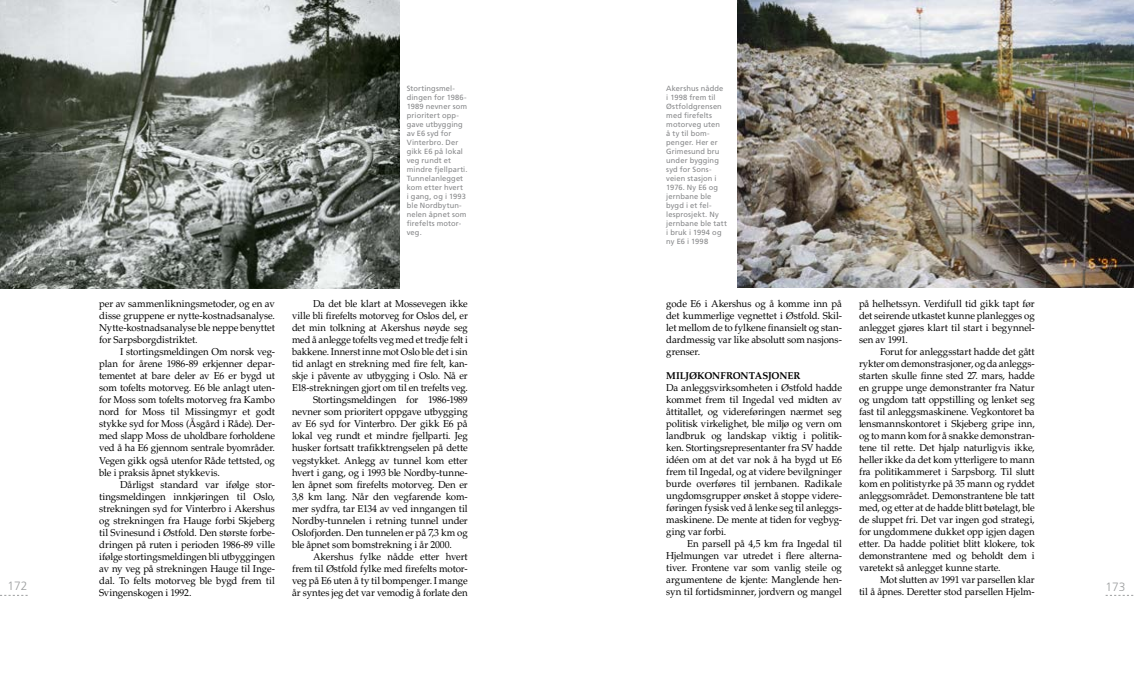
<style>
.page{position:relative;width:1134px;height:681px;background:#fff}
.page>*{position:absolute;margin:0;border:0;box-sizing:border-box;transform-origin:0 0}
.t1{font:300 12px "Frutiger LT Std";color:#9c9e9f}
.t2{font:10px/12px "Palatino LT Std";letter-spacing:-.01em;color:#000;text-align:justify}
.t3{font:10px "Palatino LT Std";letter-spacing:-.01em;color:#000;scale:.95 1}
.t4{font:700 10px "Palatino LT Std";letter-spacing:-.02em;color:#000}
.t5{font:7.5px/9px "Frutiger LT Std";letter-spacing:.015em;color:#87888a}
</style>
<div class="page">
<img style="left:0;top:0;width:400px;height:288px">
<img style="left:737px;top:0;width:397px;height:287px">
<p class="t5" style="left:407px;top:84px;width:62px">Stortingsmel&shy;dingen for 1986-<br>1989 nevner som prioritert opp&shy;gave utbygging av E6 syd for<br>Vinterbro. Der gikk E6 på lokal veg rundt et mindre fjellparti.<br>Tunnelanlegget kom etter hvert<br>i gang, og i 1993 ble Nordbytun&shy;nelen åpnet som firefelts motor&shy;veg.</p>
<p class="t5" style="left:666px;top:84px;width:62px">Akershus nådde i 1998 frem til<br>Østfoldgrensen med firefelts motorveg uten<br>å ty til bom&shy;penger. Her er<br>Grimesund bru under bygging syd for Sons&shy;veien stasjon i<br>1976. Ny E6 og jernbane ble bygd i et fel&shy;lesprosjekt. Ny jernbane ble tatt i bruk i 1994 og ny E6 i 1998</p>
<p class="t2" style="left:859px;top:298px;width:177px">på helhetssyn. Verdifull tid gikk tapt før det seirende utkastet kunne planlegges og anlegget gjøres klart til start i begynnel&shy;sen av 1991.</p>
<p class="t2" style="left:859px;top:346px;width:177px;text-indent:21px">Forut for anleggsstart hadde det gått rykter om demonstrasjoner, og da anleggs&shy;starten skulle finne sted 27. mars, hadde en gruppe unge demonstranter fra Natur og ungdom tatt oppstilling og lenket seg fast til anleggsmaskinene. Vegkontoret ba lensmannskontoret i Skjeberg gripe inn, og to mann kom for å snakke demonstran&shy;tene til rette. Det hjalp naturligvis ikke, heller ikke da det kom ytterligere to mann fra politikammeret i Sarpsborg. Til slutt kom en politistyrke på 35 mann og ryddet anleggsområdet. Demonstrantene ble tatt med, og etter at de hadde blitt bøtelagt, ble de sluppet fri. Det var ingen god strategi, for ungdommene dukket opp igjen dagen etter. Da hadde politiet blitt klokere, tok demonstrantene med og beholdt dem i varetekt så anlegget kunne starte.</p>
<p class="t2" style="left:859px;top:574px;width:177px;text-align:right">Mot slutten av 1991 var parsellen klar<br>til å åpnes. Deretter stod parsellen Hjelm-</p>
<p class="t2" style="left:666px;top:298px;width:177px">gode E6 i Akershus og å komme inn på det kummerlige vegnettet i Østfold. Skil&shy;let mellom de to fylkene finansielt og stan&shy;dardmessig var like absolutt som nasjons&shy;grenser.</p>
<p class="t4" style="left:666px;top:370px;width:136px">MILJØKONFRONTASJONER</p>
<p class="t2" style="left:666px;top:382px;width:177px">Da anleggsvirksomheten i Østfold hadde kommet frem til Ingedal ved midten av åttitallet, og videreføringen nærmet seg politisk virkelighet, ble miljø og vern om landbruk og landskap viktig i politik&shy;ken. Stortingsrepresentanter fra SV hadde idéen om at det var nok å ha bygd ut E6 frem til Ingedal, og at videre bevilgninger burde overføres til jernbanen. Radikale ungdomsgrupper ønsket å stoppe videre&shy;føringen fysisk ved å lenke seg til anleggs&shy;maskinene. De mente at tiden for vegbyg&shy;ging var forbi.</p>
<p class="t2" style="left:666px;top:538px;width:177px;text-indent:21px">En parsell på 4,5 km fra Ingedal til Hjelmungen var utredet i flere alterna&shy;tiver. Frontene var som vanlig steile og argumentene de kjente: Manglende hen&shy;syn til fortidsminner, jordvern og mangel</p>
<p class="t2" style="left:99px;top:298px;width:177px">per av sammenlikningsmetoder, og en av disse gruppene er nytte-kostnadsanalyse.<br>Nytte-kostnadsanalyse ble neppe benyttet for Sarpsborgdistriktet.</p>
<p class="t2" style="left:99px;top:346px;width:177px;text-indent:21px">I stortingsmeldingen Om norsk veg&shy;plan for årene 1986-89 erkjenner depar&shy;tementet at bare deler av E6 er bygd ut som tofelts motorveg. E6 ble anlagt uten&shy;for Moss som tofelts motorveg fra Kambo nord for Moss til Missingmyr et godt stykke syd for Moss (Åsgård i Råde). Der&shy;med slapp Moss de uholdbare forholdene ved å ha E6 gjennom sentrale byområder.<br>Vegen gikk også utenfor Råde tettsted, og ble i praksis åpnet stykkevis.</p>
<p class="t2" style="left:99px;top:478px;width:177px;text-indent:21px">Dårligst standard var ifølge stor&shy;tingsmeldingen innkjøringen til Oslo, strekningen syd for Vinterbro i Akershus og strekningen fra Hauge forbi Skjeberg til Svinesund i Østfold. Den største forbe&shy;dringen på ruten i perioden 1986-89 ville ifølge stortingsmeldingen bli utbyggingen av ny veg på strekningen Hauge til Inge&shy;dal. To felts motorveg ble bygd frem til Svingenskogen i 1992.</p>
<p class="t3" style="left:313px;top:298px;width:164px">Da det ble klart at Mossevegen ikke</p>
<p class="t3" style="left:292px;top:310px;width:187px">ville bli firefelts motorveg for Oslos del, er</p>
<p class="t3" style="left:292px;top:322px;width:186px">det min tolkning at Akershus nøyde seg</p>
<p class="t3" style="left:292px;top:334px;width:186px">med å anlegge tofelts veg med et tredje felt i</p>
<p class="t3" style="left:292px;top:346px;width:186px">bakkene. Innerst inne mot Oslo ble det i sin</p>
<p class="t3" style="left:292px;top:358px;width:186px">tid anlagt en strekning med fire felt, kan-</p>
<p class="t3" style="left:292px;top:370px;width:186px">skje i påvente av utbygging i Oslo. Nå er</p>
<p class="t3" style="left:292px;top:382px;width:187px">E18-strekningen gjort om til en trefelts veg.</p>
<p class="t2" style="left:313px;top:394px;width:156px">Stortingsmeldingen for 1986-1989</p>
<p class="t2" style="left:292px;top:406px;width:177px">nevner som prioritert oppgave utbygging</p>
<p class="t2" style="left:292px;top:418px;width:177px">av E6 syd for Vinterbro. Der gikk E6 på</p>
<p class="t2" style="left:292px;top:430px;width:177px">lokal veg rundt et mindre fjellparti. Jeg</p>
<p class="t2" style="left:292px;top:442px;width:177px">husker fortsatt trafikktrengselen på dette</p>
<p class="t2" style="left:292px;top:454px;width:177px">vegstykket. Anlegg av tunnel kom etter</p>
<p class="t2" style="left:292px;top:466px;width:177px">hvert i gang, og i 1993 ble Nordby-tunne-</p>
<p class="t2" style="left:292px;top:478px;width:177px">len åpnet som firefelts motorveg. Den er</p>
<p class="t2" style="left:292px;top:490px;width:177px">3,8 km lang. Når den vegfarende kom-</p>
<p class="t2" style="left:292px;top:502px;width:177px">mer sydfra, tar E134 av ved inngangen til</p>
<p class="t2" style="left:292px;top:514px;width:177px">Nordby-tunnelen i retning tunnel under</p>
<p class="t2" style="left:292px;top:526px;width:177px">Oslofjorden. Den tunnelen er på 7,3 km og</p>
<p class="t2" style="left:292px;top:538px;width:161px">ble åpnet som bomstrekning i år 2000.</p>
<p class="t2" style="left:313px;top:550px;width:156px">Akershus fylke nådde etter hvert</p>
<p class="t2" style="left:292px;top:562px;width:177px">frem til Østfold fylke med firefelts motor-</p>
<p class="t2" style="left:292px;top:574px;width:177px">veg på E6 uten å ty til bompenger. I mange</p>
<p class="t2" style="left:292px;top:586px;width:177px">år syntes jeg det var vemodig å forlate den</p>
<p class="t1" style="left:8px;top:579px;width:22px">172</p>
<p class="t1" style="left:1106px;top:579px;width:22px">173</p>
</div>
